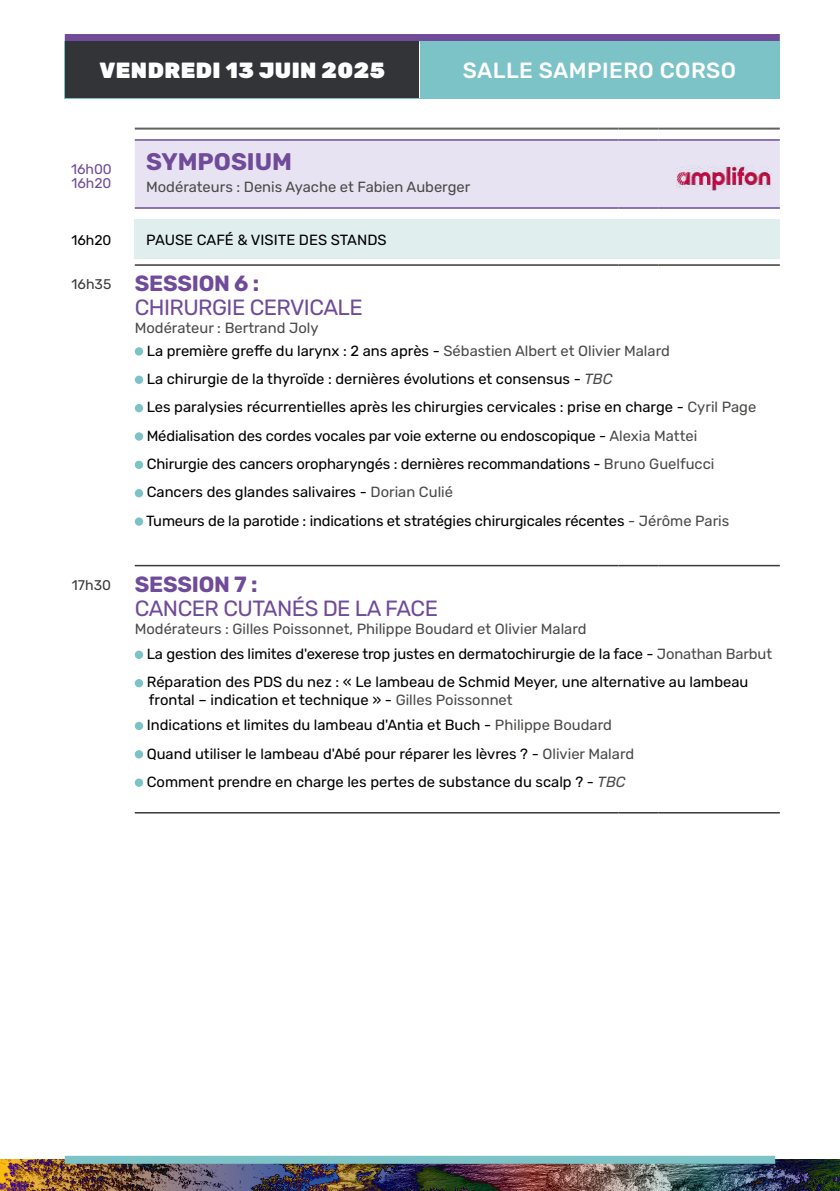
<style>
.page{position:relative;width:840px;height:1191px;background:#fff}
.page>*{position:absolute;margin:0;border:0;box-sizing:border-box;transform-origin:0 0}
.t1{font:700 24px "Rubik";color:#6f4b99}
.t2{font:22px/24px "Rubik";letter-spacing:-.025em;color:#6f4b99}
.t3{font:900 22px "Rubik";letter-spacing:.02em;color:#fff}
.t4{font:500 22px "Rubik";letter-spacing:.02em;color:#fff}
.t5{font:14.8px/28.4px "Rubik";color:#000}
.t6{font:14.8px/22.6px "Rubik";color:#4a4a49}
.t7{font:14px/14px "Rubik";color:#6f4b99}
.t8{font:14px "Rubik";color:#000}
.s1{font-size:14px;color:#393938}
.s2{font-weight:700}
.s3{color:#000}
.s4{font-style:italic;color:#4a4a49}
.s5{color:#4a4a49}
</style>
<div class="page">
<div style="left:135px;top:141px;width:644px;height:66px;background:#e8e3f2"></div>
<div style="left:135px;top:219px;width:644px;height:40px;background:#e0eeee"></div>
<hr style="left:135px;top:139px;width:483px;height:2px;background:#6f4b99">
<hr style="left:618px;top:139px;width:40px;height:2px;background:#6f4b99">
<hr style="left:658px;top:139px;width:121px;height:2px;background:#6f4b99">
<hr style="left:135px;top:207px;width:483px;height:2px;background:#6f4b99">
<hr style="left:618px;top:207px;width:40px;height:2px;background:#6f4b99">
<hr style="left:658px;top:207px;width:121px;height:2px;background:#6f4b99">
<hr style="left:135px;top:264px;width:483px;height:2px;background:#393938">
<hr style="left:618px;top:264px;width:40px;height:2px;background:#393938">
<hr style="left:658px;top:264px;width:121px;height:2px;background:#393938">
<hr style="left:135px;top:565px;width:483px;height:1px;background:#393938">
<hr style="left:618px;top:565px;width:40px;height:1px;background:#393938">
<hr style="left:658px;top:565px;width:121px;height:1px;background:#393938">
<hr style="left:135px;top:812px;width:483px;height:1px;background:#393938">
<hr style="left:618px;top:812px;width:40px;height:1px;background:#393938">
<hr style="left:658px;top:812px;width:121px;height:1px;background:#393938">
<hr style="left:135px;top:128px;width:483px;height:2px;background:#616161">
<hr style="left:618px;top:128px;width:40px;height:2px;background:#616161">
<hr style="left:658px;top:128px;width:121px;height:2px;background:#616161">
<img style="left:676px;top:166px;width:95px;height:24px">
<div style="left:135px;top:347px;width:8px;height:8px;background:#7bc3c7;border-radius:50%"></div>
<div style="left:135px;top:375px;width:8px;height:9px;background:#7bc3c7;border-radius:50%"></div>
<div style="left:135px;top:404px;width:8px;height:8px;background:#7bc3c7;border-radius:50%"></div>
<div style="left:135px;top:432px;width:8px;height:9px;background:#7bc3c7;border-radius:50%"></div>
<div style="left:135px;top:461px;width:8px;height:8px;background:#7bc3c7;border-radius:50%"></div>
<div style="left:135px;top:489px;width:8px;height:8px;background:#7bc3c7;border-radius:50%"></div>
<div style="left:135px;top:517px;width:8px;height:9px;background:#7bc3c7;border-radius:50%"></div>
<div style="left:135px;top:650px;width:8px;height:9px;background:#7bc3c7;border-radius:50%"></div>
<div style="left:135px;top:679px;width:8px;height:8px;background:#7bc3c7;border-radius:50%"></div>
<div style="left:135px;top:722px;width:8px;height:8px;background:#7bc3c7;border-radius:50%"></div>
<div style="left:135px;top:750px;width:8px;height:8px;background:#7bc3c7;border-radius:50%"></div>
<div style="left:135px;top:778px;width:8px;height:9px;background:#7bc3c7;border-radius:50%"></div>
<div style="left:65px;top:34px;width:714px;height:8px;background:#6f4b99"></div>
<div style="left:65px;top:41px;width:714px;height:58px;background:#7bc3c7"></div>
<div style="left:65px;top:41px;width:354px;height:57px;background:#333438"></div>
<hr style="left:419px;top:41px;width:1px;height:57px;background:#fff">
<img style="left:0;top:1159px;width:839px;height:32px">
<div style="left:65px;top:1155px;width:709px;height:8px;background:#7bc3c7"></div>
<h2 class="t3" style="left:99px;top:58px;width:287px">VENDREDI 13 JUIN 2025</h2>
<h2 class="t4" style="left:462px;top:58px;width:275px">SALLE SAMPIERO CORSO</h2>
<p class="t7" style="left:71px;top:162px;width:42px">16h00<br>16h20</p>
<h1 class="t1" style="left:146px;top:148px;width:147px">SYMPOSIUM</h1>
<p class="t6" style="left:146px;top:176px;width:325px">Modérateurs : Denis Ayache et Fabien Auberger</p>
<p class="t8" style="left:71px;top:232px;width:42px">16h20</p>
<p class="t5" style="left:146px;top:226px;width:242px">PAUSE CAFÉ &amp; VISITE DES STANDS</p>
<h2 class="t2" style="left:135px;top:272px;width:229px;text-indent:-63px"><span class="s1">16h35</span> <span class="s2">SESSION 6 :<br></span>CHIRURGIE CERVICALE</h2>
<p class="t6" style="left:147px;top:317px;width:524px;text-indent:-12px">Modérateur : Bertrand Joly<br><span class="s3">La première greffe du larynx : 2 ans après -</span> Sébastien Albert et Olivier Malard</p>
<p class="t5" style="left:146px;top:365px;width:611px">La chirurgie de la thyroïde : dernières évolutions et consensus - <span class="s4">TBC<br></span>Les paralysies récurrentielles après les chirurgies cervicales : prise en charge - <span class="s5">Cyril Page </span>Médialisation des cordes vocales par voie externe ou endoscopique - <span class="s5">Alexia Mattei </span>Chirurgie des cancers oropharyngés : dernières recommandations - <span class="s5">Bruno Guelfucci </span>Cancers des glandes salivaires - <span class="s5">Dorian Culié<br></span>Tumeurs de la parotide : indications et stratégies chirurgicales récentes <span class="s5">- Jérôme Paris</span></p>
<h2 class="t2" style="left:135px;top:573px;width:304px;text-indent:-63px"><span class="s1">17h30</span> <span class="s2">SESSION 7 :<br></span>CANCER CUTANÉS DE LA FACE</h2>
<p class="t6" style="left:147px;top:616px;width:626px;line-height:25.4px;text-indent:-12px">Modérateurs : Gilles Poissonnet, Philippe Boudard et Olivier Malard<br><span class="s3">La gestion des limites d'exerese trop justes en dermatochirurgie de la face -</span> Jonathan Barbut</p>
<p class="t5" style="left:147px;top:674px;width:602px;line-height:17.6px">Réparation des PDS du nez : « Le lambeau de Schmid Meyer, une alternative au lambeau frontal – indication et technique » - <span class="s5">Gilles Poissonnet</span></p>
<p class="t5" style="left:147px;top:711px;width:488px">Indications et limites du lambeau d'Antia et Buch - <span class="s5">Philippe Boudard<br></span>Quand utiliser le lambeau d'Abé pour réparer les lèvres ? - <span class="s5">Olivier Malard<br></span>Comment prendre en charge les pertes de substance du scalp ? - <span class="s4">TBC</span></p>
</div>
